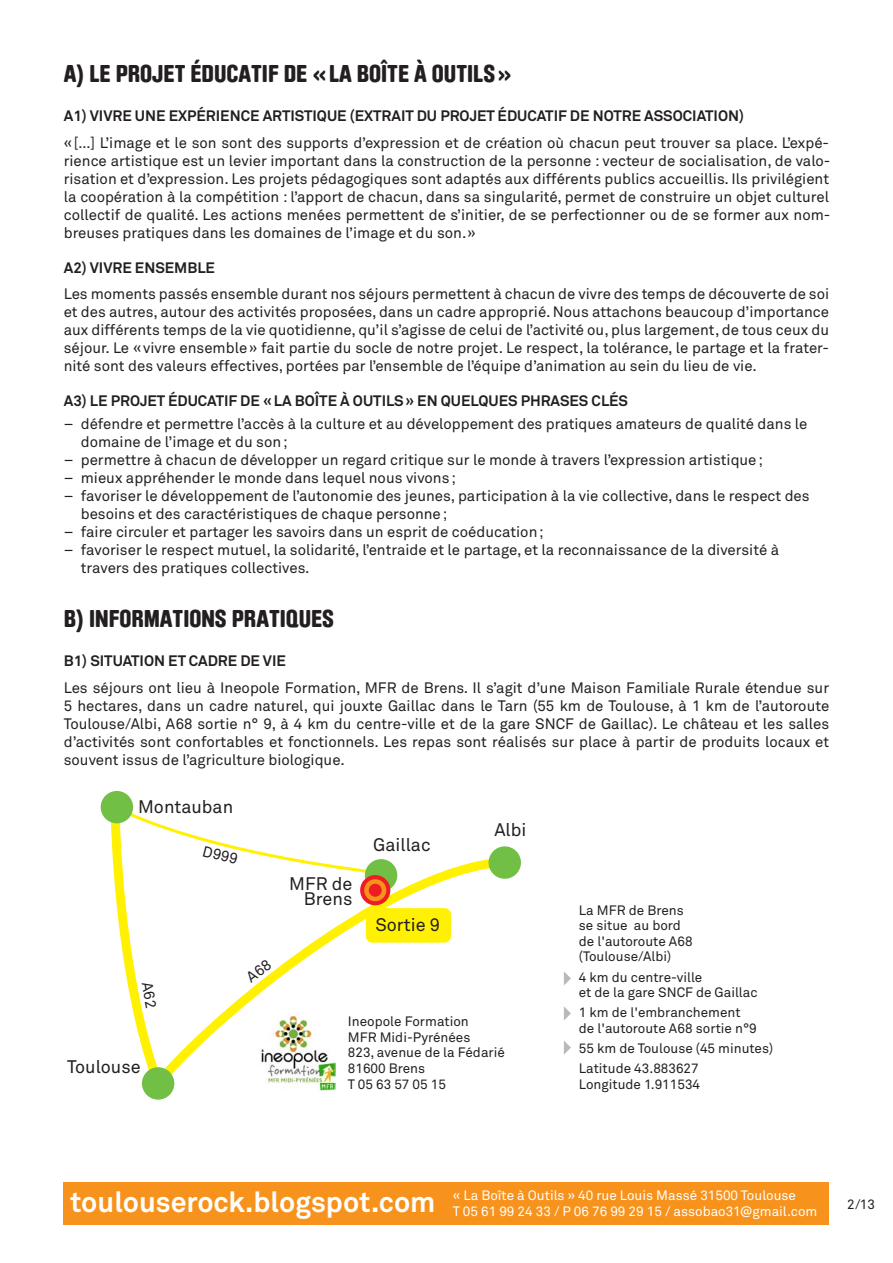
<style>
.page{position:relative;width:893px;height:1263px;background:#fff}
.page>*{position:absolute;margin:0;border:0;box-sizing:border-box;transform-origin:0 0}
._0_GROS_TITRE{font:900 24px "Brauer Neue";color:#231f20}
.t1{font:18px/15.6px "Akkurat";color:#231f20;text-align:right}
._0_BASE_PARAG{font:15px/18px "Akkurat";color:#231f20;text-align:justify}
._0_TIRETS{font:15px/18px "Akkurat";color:#231f20}
._0_SOUS_TITRE_1{font:700 15px "Akkurat";color:#231f20}
.t2{font:13.5px/15.6px "Akkurat";color:#231f20}
.t3{font:13.5px/16.2px "Akkurat";color:#fff}
.s1{font-weight:700;font-size:28.5px}
</style>
<div class="page">
<div style="left:64px;top:1182px;width:765px;height:43px;background:#f7931d"></div>
<svg style="left:147px;top:853px;width:367px;height:243px"></svg>
<div style="left:366px;top:908px;width:85px;height:35px;background:#fff101;border-radius:6px"></div>
<div style="left:365px;top:859px;width:32px;height:32px;background:#71bf44;border-radius:50%"></div>
<div style="left:489px;top:846px;width:32px;height:33px;background:#71bf44;border-radius:50%"></div>
<div style="left:142px;top:1067px;width:32px;height:32px;background:#71bf44;border-radius:50%"></div>
<div style="left:101px;top:791px;width:32px;height:32px;background:#71bf44;border-radius:50%"></div>
<svg style="left:362px;top:877px;width:26px;height:26px"></svg>
<div style="left:360px;top:875px;width:30px;height:30px;border:4px solid #ee1d23;border-radius:50%"></div>
<svg style="left:564px;top:971px;width:7px;height:14px"></svg>
<svg style="left:564px;top:1006px;width:7px;height:14px"></svg>
<svg style="left:564px;top:1041px;width:7px;height:14px"></svg>
<svg style="left:107px;top:799px;width:277px;height:296px"></svg>
<p class="_0_GROS_TITRE" style="left:64px;top:60px;width:450px">A) LE PROJET ÉDUCATIF DE «LA BOÎTE À OUTILS»</p>
<p class="_0_SOUS_TITRE_1" style="left:64px;top:107px;width:682px">A1) VIVRE UNE EXPÉRIENCE ARTISTIQUE (EXTRAIT DU PROJET ÉDUCATIF DE NOTRE ASSOCIATION)</p>
<p class="_0_BASE_PARAG" style="left:64px;top:133px;width:768px">«[…] L’image et le son sont des supports d’expression et de création où chacun peut trouver sa place. L’expé&shy;rience artistique est un levier important dans la construction de la personne : vecteur de socialisation, de valo&shy;risation et d’expression. Les projets pédagogiques sont adaptés aux différents publics accueillis. Ils privilégient la coopération à la compétition : l’apport de chacun, dans sa singularité, permet de construire un objet culturel collectif de qualité. Les actions menées permettent de s’initier, de se perfectionner ou de se former aux nom&shy;breuses pratiques dans les domaines de l’image et du son.»</p>
<p class="_0_SOUS_TITRE_1" style="left:64px;top:258px;width:153px">A2) VIVRE ENSEMBLE</p>
<p class="_0_BASE_PARAG" style="left:64px;top:285px;width:767px">Les moments passés ensemble durant nos séjours permettent à chacun de vivre des temps de découverte de soi et des autres, autour des activités proposées, dans un cadre approprié. Nous attachons beaucoup d’importance aux différents temps de la vie quotidienne, qu’il s’agisse de celui de l’activité ou, plus largement, de tous ceux du séjour. Le «vivre ensemble» fait partie du socle de notre projet. Le respect, la tolérance, le partage et la frater&shy;nité sont des valeurs effectives, portées par l’ensemble de l’équipe d’animation au sein du lieu de vie.</p>
<p class="_0_SOUS_TITRE_1" style="left:64px;top:392px;width:566px">A3) LE PROJET ÉDUCATIF DE «LA BOÎTE À OUTILS» EN QUELQUES PHRASES CLÉS</p>
<p class="_0_TIRETS" style="left:81px;top:414px;width:728px;text-indent:-17px">– défendre et permettre l’accès à la culture et au développement des pratiques amateurs de qualité dans le domaine de l’image et du son;</p>
<p class="_0_TIRETS" style="left:64px;top:450px;width:701px">– permettre à chacun de développer un regard critique sur le monde à travers l’expression artistique;</p>
<p class="_0_TIRETS" style="left:64px;top:468px;width:394px">– mieux appréhender le monde dans lequel nous vivons;</p>
<p class="_0_TIRETS" style="left:81px;top:486px;width:730px;text-indent:-17px">– favoriser le développement de l’autonomie des jeunes, participation à la vie collective, dans le respect des besoins et des caractéristiques de chaque personne;</p>
<p class="_0_TIRETS" style="left:64px;top:522px;width:482px">– faire circuler et partager les savoirs dans un esprit de coéducation;</p>
<p class="_0_TIRETS" style="left:81px;top:540px;width:700px;text-indent:-17px">– favoriser le respect mutuel, la solidarité, l’entraide et le partage, et la reconnaissance de la diversité à travers des pratiques collectives.</p>
<p class="_0_GROS_TITRE" style="left:64px;top:604px;width:272px">B) INFORMATIONS PRATIQUES</p>
<p class="_0_SOUS_TITRE_1" style="left:64px;top:651px;width:224px">B1) SITUATION ET CADRE DE VIE</p>
<p class="_0_BASE_PARAG" style="left:64px;top:678px;width:767px">Les séjours ont lieu à Ineopole Formation, MFR de Brens. Il s’agit d’une Maison Familiale Rurale étendue sur 5 hectares, dans un cadre naturel, qui jouxte Gaillac dans le Tarn (55 km de Toulouse, à 1 km de l’autoroute Toulouse/Albi, A68 sortie n° 9, à 4 km du centre-ville et de la gare SNCF de Gaillac). Le château et les salles d’activités sont confortables et fonctionnels. Les repas sont réalisés sur place à partir de produits locaux et souvent issus de l’agriculture biologique.</p>
<p class="t1" style="left:138px;top:798px;width:97px">Montauban</p>
<p class="_0_BASE_PARAG" style="left:205px;top:841px;width:37px;rotate:15deg">D999</p>
<p class="t1" style="left:67px;top:1059px;width:75px">Toulouse</p>
<p class="t1" style="left:289px;top:875px;width:65px">MFR de<br>Brens</p>
<p class="t1" style="left:373px;top:836px;width:59px">Gaillac</p>
<p class="t1" style="left:375px;top:917px;width:66px">Sortie 9</p>
<p class="t1" style="left:494px;top:821px;width:33px">Albi</p>
<p class="t2" style="left:348px;top:1013px;width:158px">Ineopole Formation<br>MFR Midi-Pyrénées<br>823, avenue de la Fédarié<br>81600 Brens<br>T 05 63 57 05 15</p>
<p class="t2" style="left:579px;top:902px;width:115px">La MFR de Brens se situe au bord de l'autoroute A68 (Toulouse/Albi)</p>
<p class="t2" style="left:579px;top:969px;width:180px">4 km du centre-ville<br>et de la gare SNCF de Gaillac</p>
<p class="t2" style="left:579px;top:1004px;width:179px">1 km de l'embranchement de l'autoroute A68 sortie n°9</p>
<p class="t2" style="left:579px;top:1038px;width:196px;line-height:20.1px">55 km de Toulouse (45 minutes)<br>Latitude 43.883627</p>
<p class="t2" style="left:579px;top:1076px;width:123px">Longitude 1.911534</p>
<p class="t3" style="left:453px;top:1187px;width:366px;text-indent:-383px"><span class="s1">toulouserock.blogspot.com</span> « La Boîte à Outils » 40 rue Louis Massé 31500 Toulouse<br>T 05 61 99 24 33 / P 06 76 99 29 15 / assobao31@gmail.com</p>
<p class="t2" style="left:847px;top:1196px;width:29px">2/13</p>
</div>
